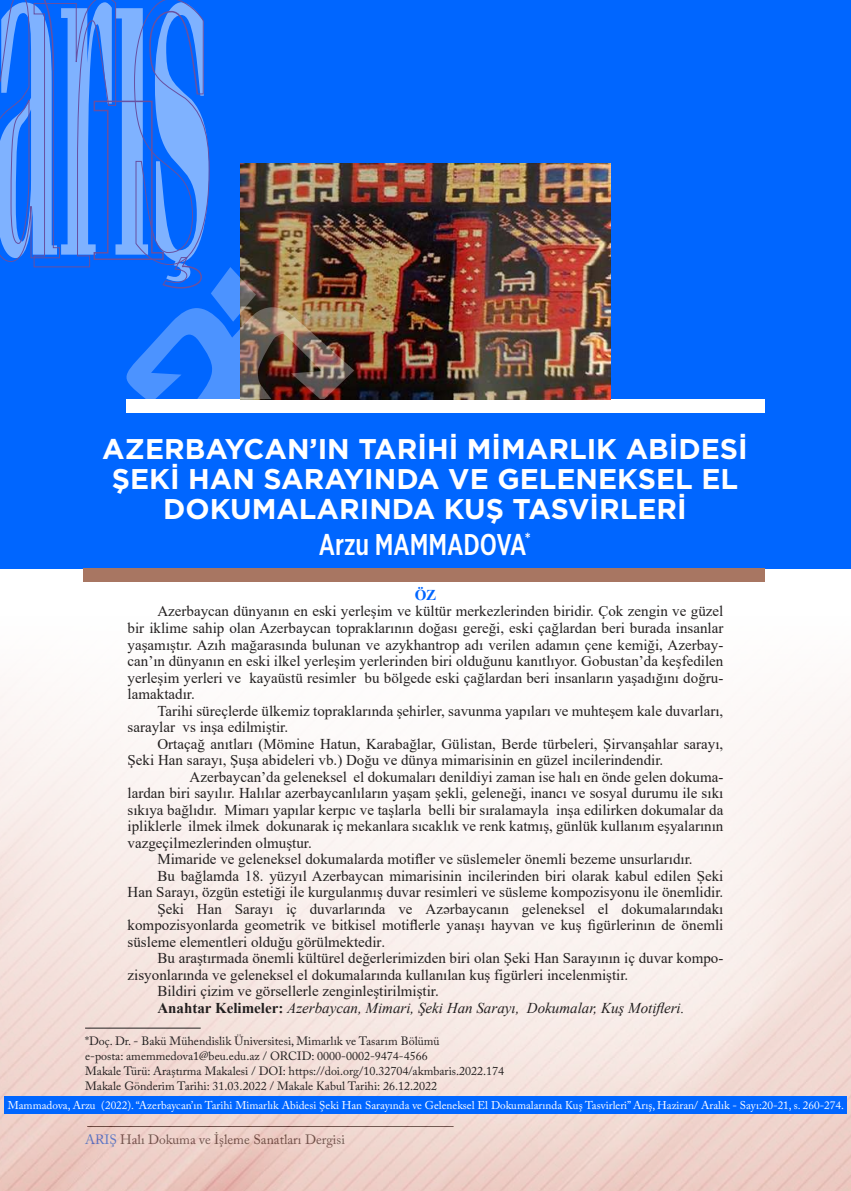
<style>
.page{position:relative;width:851px;height:1191px;background:#fff}
.page>*{position:absolute;margin:0;border:0;box-sizing:border-box;transform-origin:0 0}
.t1{font:500 30px "Gotham X Narrow";color:#fff}
.t2{font:700 28.5px/30px "Gotham";color:#fff;text-align:center}
.t3{font:15px/16.5px "Times New Roman";color:#221f1f;text-align:justify}
.t4{font:italic 15px "Times New Roman";color:#221f1f}
.t5{font:700 15px "Times New Roman";color:#06f}
.t6{font:13.5px "Adobe Caslon Pro";color:#221f1f}
.t7{font:12px/15px "Adobe Caslon Pro";color:#221f1f}
.t8{font:11.25px "Adobe Caslon Pro";color:#fff}
.s1{font-weight:700;font-style:normal}
.s2{color:#06f}
</style>
<div class="page">
<img style="left:0;top:688px;width:850px;height:503px">
<div style="left:0;top:0;width:850px;height:568px;background:#06f"></div>
<div style="left:84px;top:568px;width:680px;height:13px;background:#a87662"></div>
<hr style="left:85px;top:1027px;width:116px;height:1px;background:#221f1f">
<div style="left:126px;top:399px;width:638px;height:13px;background:#fff"></div>
<div style="left:4px;top:1096px;width:842px;height:17px;background:#06f"></div>
<img style="left:354px;top:164px;width:256px;height:235px">
<img style="left:0;top:0;width:354px;height:399px">
<h2 class="t2" style="left:102px;top:434px;width:646px">AZERBAYCAN’IN TARİHİ MİMARLIK ABİDESİ<br>ŞEKİ HAN SARAYINDA VE GELENEKSEL EL<br>DOKUMALARINDA KUŞ TASVİRLERİ</h2>
<h1 class="t1" style="left:319px;top:531px;width:213px">Arzu MAMMADOVA<sup>*</sup></h1>
<p class="t5" style="left:415px;top:586px;width:23px">ÖZ</p>
<p class="t3" style="left:128px;top:603px;width:597px;text-indent:30px">Azerbaycan dünyanın en eski yerleşim ve kültür merkezlerinden biridir. Çok zengin ve güzel bir iklime sahip olan Azerbaycan topraklarının doğası gereği, eski çağlardan beri burada insanlar yaşamıştır. Azıh mağarasında bulunan ve azykhantrop adı verilen adamın çene kemiği, Azerbay&shy;can’ın dünyanın en eski ilkel yerleşim yerlerinden biri olduğunu kanıtlıyor. Gobustan’da keşfedilen yerleşim yerleri ve kayaüstü resimler bu bölgede eski çağlardan beri insanların yaşadığını doğru&shy;lamaktadır.</p>
<p class="t3" style="left:128px;top:702px;width:597px;text-indent:30px">Tarihi süreçlerde ülkemiz topraklarında şehirler, savunma yapıları ve muhteşem kale duvarları, saraylar vs inşa edilmiştir.</p>
<p class="t3" style="left:157px;top:735px;width:567px">Ortaçağ anıtları (Mömine Hatun, Karabağlar, Gülistan, Berde türbeleri, Şirvanşahlar sarayı,</p>
<p class="t3" style="left:128px;top:751px;width:537px">Şeki Han sarayı, Şuşa abideleri vb.) Doğu ve dünya mimarisinin en güzel incilerindendir.</p>
<p class="t3" style="left:189px;top:768px;width:535px">Azerbaycan’da geleneksel el dokumaları denildiyi zaman ise halı en önde gelen dokuma-</p>
<p class="t3" style="left:128px;top:784px;width:597px">lardan biri sayılır. Halılar azerbaycanlıların yaşam şekli, geleneği, inancı ve sosyal durumu ile sıkı</p>
<p class="t3" style="left:128px;top:801px;width:597px">sıkıya bağlıdır. Mimarı yapılar kerpıc ve taşlarla belli bir sıralamayla inşa edilirken dokumalar da</p>
<p class="t3" style="left:128px;top:817px;width:597px">ipliklerle ilmek ilmek dokunarak iç mekanlara sıcaklık ve renk katmış, günlük kullanım eşyalarının</p>
<p class="t3" style="left:128px;top:834px;width:186px">vazgeçilmezlerinden olmuştur.</p>
<p class="t3" style="left:157px;top:850px;width:536px">Mimaride ve geleneksel dokumalarda motifler ve süslemeler önemli bezeme unsurlarıdır.</p>
<p class="t3" style="left:157px;top:867px;width:567px">Bu bağlamda 18. yüzyıl Azerbaycan mimarisinin incilerinden biri olarak kabul edilen Şeki</p>
<p class="t3" style="left:128px;top:883px;width:597px">Han Sarayı, özgün estetiği ile kurgulanmış duvar resimleri ve süsleme kompozisyonu ile önemlidir.</p>
<p class="t3" style="left:157px;top:900px;width:567px">Şeki Han Sarayı iç duvarlarında ve Azərbaycanın geleneksel el dokumalarındakı</p>
<p class="t3" style="left:128px;top:916px;width:597px">kompozisyonlarda geometrik ve bitkisel motiflerle yanaşı hayvan ve kuş figürlerinın de önemli</p>
<p class="t3" style="left:128px;top:933px;width:259px">süsleme elementleri olduğu görülmektedir.</p>
<p class="t3" style="left:157px;top:949px;width:567px">Bu araştırmada önemli kültürel değerlerimizden biri olan Şeki Han Sarayının iç duvar kompo-</p>
<p class="t3" style="left:128px;top:966px;width:502px">zisyonlarında ve geleneksel el dokumalarında kullanılan kuş figürleri incelenmiştir.</p>
<p class="t3" style="left:157px;top:982px;width:283px">Bildiri çizim ve görsellerle zenginleştirilmiştir.</p>
<p class="t4" style="left:157px;top:1002px;width:528px"><span class="s1">Anahtar Kelimeler:</span> Azerbaycan, Mimari, Şeki Han Sarayı, Dokumalar, Kuş Motifleri.</p>
<p class="t7" style="left:85px;top:1033px;width:420px">*Doç. Dr. - Bakü Mühendislik Üniversitesi, Mimarlık ve Tasarım Bölümü<br>e-posta: amemmedova1@beu.edu.az / ORCID: 0000-0002-9474-4566<br>Makale Türü: Araştırma Makalesi / DOI: https://doi.org/10.32704/akmbaris.2022.174<br>Makale Gönderim Tarihi: 31.03.2022 / Makale Kabul Tarihi: 26.12.2022</p>
<p class="t8" style="left:8px;top:1099px;width:837px">Mammadova, Arzu (2022). “Azerbaycan’ın Tarihi Mimarlık Abidesi Şeki Han Sarayında ve Geleneksel El Dokumalarında Kuş Tasvirleri” Arış, Haziran/ Aralık - Sayı:20-21, s. 260-274.</p>
<p class="t6" style="left:85px;top:1131px;width:261px"><span class="s2">ARIŞ</span> Halı Dokuma ve İşleme Sanatları Dergisi</p>
</div>
